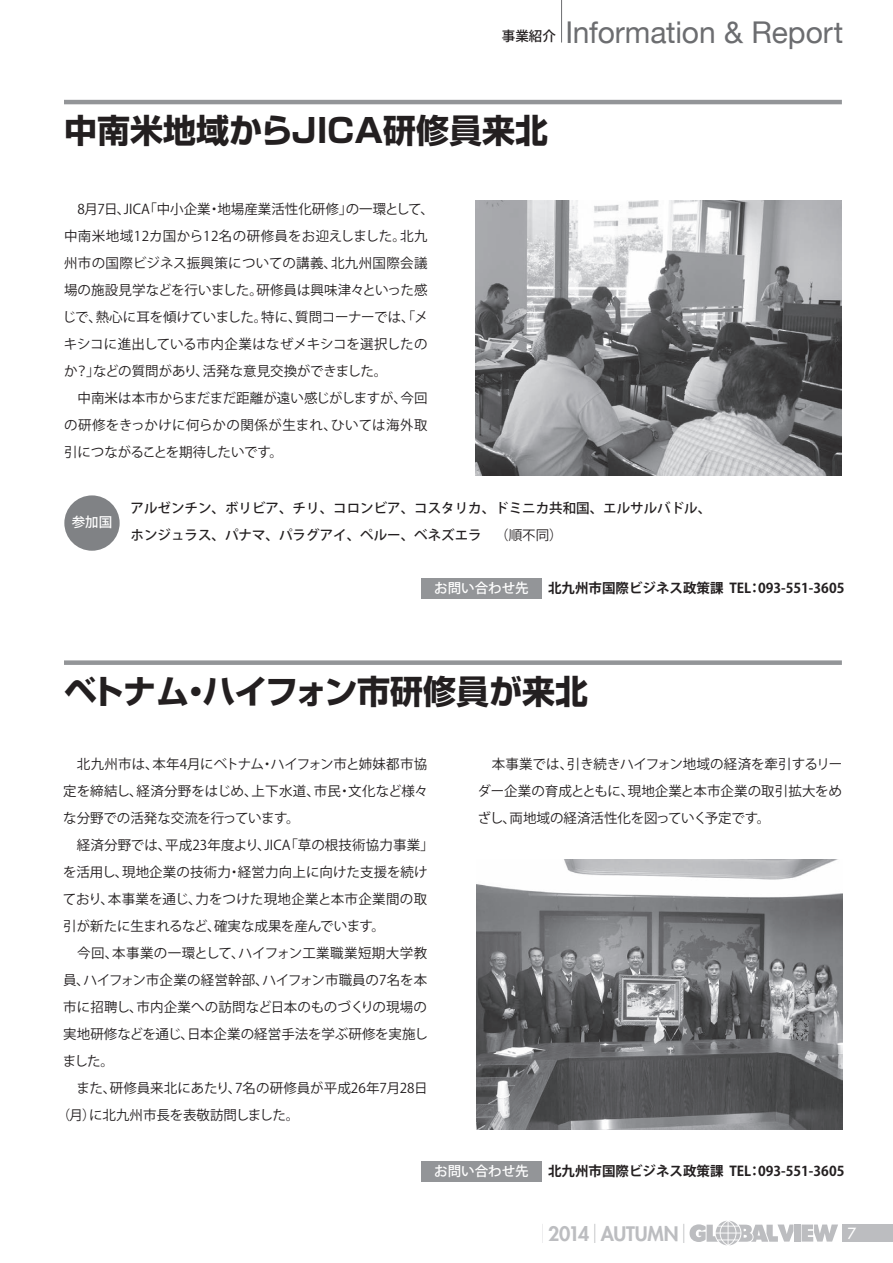
<style>
.page{position:relative;width:893px;height:1263px;background:#fff}
.page>*{position:absolute;margin:0;border:0;box-sizing:border-box;transform-origin:0 0}
.t1{font:700 33px "Shin Go Pr 6 N";color:#231f20}
.t2{font:30px "Helvetica Neue";letter-spacing:-.005em;color:#6c6d70}
.t3{font:800 19.5px "Futura";letter-spacing:-.01em;color:#bcbdc0}
.t4{font:15px "Futura";color:#fff}
.t5{font:13.5px/27px "Koz Go Pr 6 N";color:#231f20}
.t6{font:500 13.5px/27px "Koz Go Pr 6 N";color:#231f20}
.t7{font:700 13.5px "Koz Go Pr 6 N";color:#231f20}
.t8{font:13.5px "Koz Go Pr 6 N";letter-spacing:.025em;color:#231f20}
.t9{font:13.5px "Koz Go Pr 6 N";letter-spacing:.03em;color:#231f20}
.t10{font:13.5px "Koz Go Pr 6 N";letter-spacing:-.02em;color:#231f20}
.t11{font:500 13.5px "Koz Go Pr 6 N";color:#fff}
.s1{font-weight:400}
.s2{font-family:"Koz Go Pr 6 N";font-weight:400}
</style>
<div class="page">
<div style="left:64px;top:495px;width:56px;height:56px;background:#808285;border-radius:50%"></div>
<hr style="left:561px;top:0;width:1px;height:43px;background:#6c6d70">
<div style="left:421px;top:1161px;width:121px;height:20px;background:#939598"></div>
<div style="left:421px;top:578px;width:121px;height:21px;background:#939598"></div>
<hr style="left:64px;top:100px;width:778px;height:4px;background:#939598">
<div style="left:64px;top:660px;width:778px;height:5px;background:#939598"></div>
<div style="left:842px;top:1224px;width:51px;height:18px;background:#bcbdc0"></div>
<div style="left:794px;top:1224px;width:7px;height:17px;background:#bcbdc0"></div>
<svg style="left:802px;top:1224px;width:36px;height:17px"></svg>
<svg style="left:689px;top:1221px;width:104px;height:24px"></svg>
<img style="left:476px;top:201px;width:365px;height:274px">
<img style="left:477px;top:860px;width:366px;height:270px">
<p class="t6" style="left:502px;top:23px;width:55px">事業紹介</p>
<h2 class="t2" style="left:565px;top:6px;width:279px">Information &amp; Report</h2>
<h1 class="t1" style="left:64px;top:104px;width:486px">中南米地域からJICA研修員来北</h1>
<p class="t5" style="left:63px;top:196px;width:373px">　8月7日、JICA「中小企業・地場産業活性化研修」の一環として、中南米地域12カ国から12名の研修員をお迎えしました。北九州市の国際ビジネス振興策についての講義、北九州国際会議場の施設見学などを行いました。研修員は興味津々といった感じで、熱心に耳を傾けていました。特に、質問コーナーでは、「メキシコに進出している市内企業はなぜメキシコを選択したのか？」などの質問があり、活発な意見交換ができました。<br>　中南米は本市からまだまだ距離が遠い感じがしますが、今回の研修をきっかけに何らかの関係が生まれ、ひいては海外取引につながることを期待したいです。</p>
<p class="t11" style="left:72px;top:515px;width:42px">参加国</p>
<p class="t6" style="left:131px;top:495px;width:582px">アルゼンチン、ボリビア、チリ、コロンビア、コスタリカ、ドミニカ共和国、エルサルバドル、ホンジュラス、パナマ、パラグアイ、ペルー、ベネズエラ<span class="s1">　（順不同）</span></p>
<p class="t11" style="left:434px;top:581px;width:96px">お問い合わせ先</p>
<p class="t7" style="left:548px;top:581px;width:298px">北九州市国際ビジネス政策課 TEL：093-551-3605</p>
<h1 class="t1" style="left:64px;top:665px;width:526px">ベトナム・ハイフォン市研修員が来北</h1>
<p class="t5" style="left:63px;top:750px;width:365px">　北九州市は、本年4月にベトナム・ハイフォン市と姉妹都市協</p>
<p class="t5" style="left:63px;top:777px;width:366px">定を締結し、経済分野をはじめ、上下水道、市民・文化など様々</p>
<p class="t5" style="left:63px;top:804px;width:238px">な分野での活発な交流を行っています。</p>
<p class="t5" style="left:63px;top:831px;width:372px">　経済分野では、平成23年度より、JICA「草の根技術協力事業」</p>
<p class="t5" style="left:63px;top:858px;width:366px">を活用し、現地企業の技術力・経営力向上に向けた支援を続け</p>
<p class="t8" style="left:63px;top:891px;width:366px">ており、本事業を通じ、力をつけた現地企業と本市企業間の取</p>
<p class="t10" style="left:63px;top:918px;width:323px">引が新たに生まれるなど、確実な成果を産んでいます。</p>
<p class="t9" style="left:63px;top:945px;width:365px">　今回、本事業の一環として、ハイフォン工業職業短期大学教</p>
<p class="t5" style="left:63px;top:966px;width:366px">員、ハイフォン市企業の経営幹部、ハイフォン市職員の7名を本</p>
<p class="t5" style="left:63px;top:993px;width:365px">市に招聘し、市内企業への訪問など日本のものづくりの現場の</p>
<p class="t5" style="left:63px;top:1020px;width:366px">実地研修などを通じ、日本企業の経営手法を学ぶ研修を実施し</p>
<p class="t5" style="left:63px;top:1047px;width:53px">ました。</p>
<p class="t5" style="left:63px;top:1074px;width:366px">　また、研修員来北にあたり、7名の研修員が平成26年7月28日</p>
<p class="t5" style="left:57px;top:1101px;width:244px">（月）に北九州市長を表敬訪問しました。</p>
<p class="t5" style="left:477px;top:750px;width:366px;text-align:justify">　本事業では、引き続きハイフォン地域の経済を牽引するリーダー企業の育成とともに、現地企業と本市企業の取引拡大をめざし、両地域の経済活性化を図っていく予定です。</p>
<p class="t11" style="left:434px;top:1163px;width:96px">お問い合わせ先</p>
<p class="t7" style="left:548px;top:1163px;width:298px">北九州市国際ビジネス政策課 TEL：093-551-3605</p>
<h3 class="t3" style="left:533px;top:1220px;width:163px"><span class="s2">｜</span>2014<span class="s2">｜</span>AUTUMN<span class="s2">｜</span></h3>
<p class="t4" style="left:847px;top:1223px;width:10px">7</p>
</div>
